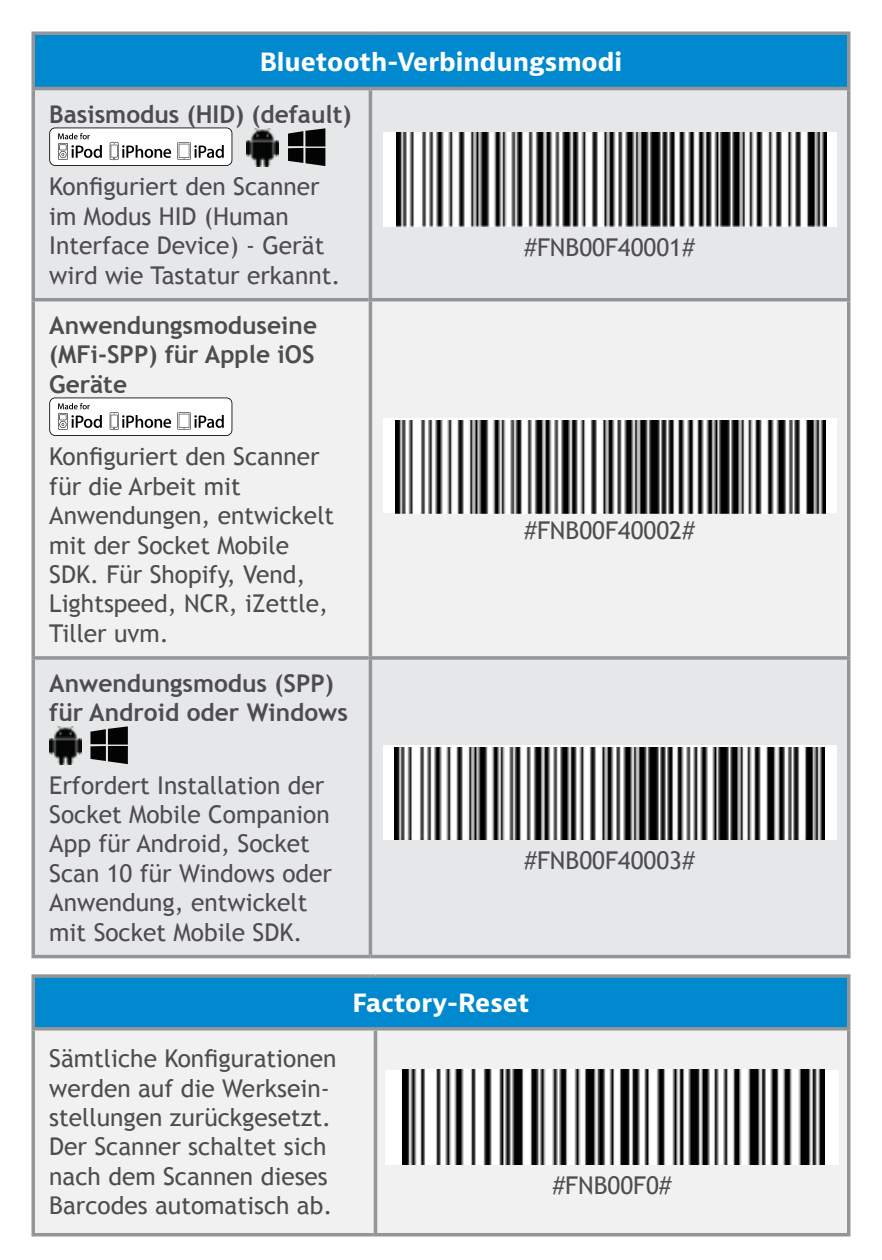
<style>
.page{position:relative;width:882px;height:1260px;background:#fff}
.page>*{position:absolute;margin:0;border:0;box-sizing:border-box;transform-origin:0 0}
.t1{font:24.5px/29.4px "Trebuchet MS";color:#4d4d4f}
.t2{font:700 24.5px/29.4px "Trebuchet MS";color:#4d4d4f;text-align:justify}
.t3{font:700 24.5px "Bernina Sans";color:#fff}
</style>
<div class="page">
<div style="left:33px;top:33px;width:816px;height:56px;background:#0089cf"></div>
<div style="left:33px;top:89px;width:337px;height:211px;background:#e6e7e8"></div>
<div style="left:370px;top:89px;width:479px;height:211px;background:#e6e7e8"></div>
<div style="left:33px;top:300px;width:337px;height:358px;background:#f1f1f2"></div>
<div style="left:370px;top:300px;width:479px;height:358px;background:#f1f1f2"></div>
<div style="left:33px;top:658px;width:337px;height:299px;background:#e6e7e8"></div>
<div style="left:370px;top:658px;width:479px;height:299px;background:#e6e7e8"></div>
<hr style="left:32px;top:90px;width:3px;height:208px;background:#939598">
<hr style="left:32px;top:298px;width:337px;height:3px;background:#939598">
<hr style="left:32px;top:301px;width:3px;height:355px;background:#939598">
<svg style="left:32px;top:656px;width:337px;height:4px"></svg>
<hr style="left:32px;top:660px;width:3px;height:295px;background:#939598">
<hr style="left:369px;top:90px;width:3px;height:208px;background:#939598">
<hr style="left:847px;top:90px;width:3px;height:208px;background:#939598">
<hr style="left:369px;top:298px;width:481px;height:3px;background:#939598">
<hr style="left:369px;top:301px;width:3px;height:355px;background:#939598">
<hr style="left:847px;top:301px;width:3px;height:355px;background:#939598">
<svg style="left:369px;top:656px;width:481px;height:4px;background:#9d9fa2"></svg>
<hr style="left:369px;top:660px;width:3px;height:295px;background:#939598">
<hr style="left:847px;top:660px;width:3px;height:295px;background:#939598">
<hr style="left:32px;top:955px;width:338px;height:3px;background:#939598">
<hr style="left:370px;top:955px;width:480px;height:3px;background:#939598">
<hr style="left:32px;top:32px;width:338px;height:3px;background:#939598">
<hr style="left:32px;top:35px;width:3px;height:52px;background:#939598">
<hr style="left:370px;top:32px;width:480px;height:3px;background:#939598">
<hr style="left:847px;top:35px;width:3px;height:52px;background:#939598">
<hr style="left:32px;top:87px;width:338px;height:3px;background:#939598">
<hr style="left:370px;top:87px;width:480px;height:3px;background:#939598">
<svg style="left:49px;top:128px;width:183px;height:38px;background:#d9d9d9"></svg>
<img style="left:247px;top:128px;width:32px;height:38px">
<svg style="left:288px;top:128px;width:37px;height:38px"></svg>
<div style="left:383px;top:132px;width:453px;height:95px;background:#fff"></div>
<img style="left:396px;top:133px;width:430px;height:94px">
<svg style="left:49px;top:398px;width:183px;height:38px"></svg>
<svg style="left:383px;top:419px;width:453px;height:94px;fill:#fff"></svg>
<img style="left:395px;top:421px;width:430px;height:92px">
<img style="left:49px;top:726px;width:32px;height:38px">
<svg style="left:90px;top:726px;width:38px;height:38px"></svg>
<svg style="left:383px;top:745px;width:453px;height:95px;background:#e8e8e8"></svg>
<img style="left:394px;top:748px;width:430px;height:92px">
<div style="left:33px;top:976px;width:816px;height:53px;background:#0089cf"></div>
<div style="left:33px;top:1029px;width:342px;height:206px;background:#f1f1f2"></div>
<div style="left:375px;top:1029px;width:474px;height:206px;background:#f1f1f2"></div>
<hr style="left:32px;top:1031px;width:3px;height:202px;background:#939598">
<hr style="left:32px;top:1233px;width:342px;height:3px;background:#939598">
<hr style="left:374px;top:1031px;width:3px;height:202px;background:#939598">
<hr style="left:847px;top:1031px;width:3px;height:202px;background:#939598">
<hr style="left:374px;top:1233px;width:476px;height:3px;background:#939598">
<svg style="left:32px;top:974px;width:343px;height:4px"></svg>
<hr style="left:32px;top:978px;width:3px;height:49px;background:#939598">
<svg style="left:375px;top:974px;width:475px;height:4px;background:#969da2"></svg>
<hr style="left:847px;top:978px;width:3px;height:49px;background:#939598">
<svg style="left:32px;top:1027px;width:343px;height:4px"></svg>
<svg style="left:375px;top:1027px;width:475px;height:4px;background:#9d9fa2"></svg>
<div style="left:385px;top:1070px;width:454px;height:94px;background:#fff"></div>
<img style="left:402px;top:1070px;width:423px;height:94px">
<p class="t3" style="left:260px;top:46px;width:364px">Bluetooth-Verbindungsmodi</p>
<p class="t2" style="left:49px;top:99px;width:304px">Basismodus (HID) (default)</p>
<p class="t1" style="left:49px;top:172px;width:293px">Konfiguriert den Scanner im Modus HID (Human<br>Interface Device) - Gerät wird wie Tastatur erkannt.</p>
<p class="t2" style="left:49px;top:310px;width:269px">Anwendungsmoduseine (MFi-SPP) für Apple iOS Geräte</p>
<p class="t1" style="left:49px;top:442px;width:286px">Konfiguriert den Scanner für die Arbeit mit<br>Anwendungen, entwickelt mit der Socket Mobile<br>SDK. Für Shopify, Vend,<br>Lightspeed, NCR, iZettle,<br>Tiller uvm.</p>
<p class="t2" style="left:49px;top:669px;width:300px">Anwendungsmodus (SPP) für Android oder Windows</p>
<p class="t1" style="left:49px;top:771px;width:284px">Erfordert Installation der<br>Socket Mobile Companion<br>App für Android, Socket<br>Scan 10 für Windows oder<br>Anwendung, entwickelt mit Socket Mobile SDK.</p>
<p class="t1" style="left:524px;top:233px;width:172px">#FNB00F40001#</p>
<p class="t1" style="left:524px;top:516px;width:172px">#FNB00F40002#</p>
<p class="t1" style="left:524px;top:846px;width:172px">#FNB00F40003#</p>
<p class="t1" style="left:49px;top:1044px;width:289px">Sämtliche Konfigurationen werden auf die Werksein&shy;stellungen zurückgesetzt.<br>Der Scanner schaltet sich nach dem Scannen dieses<br>Barcodes automatisch ab.</p>
<p class="t3" style="left:352px;top:987px;width:179px">Factory-Reset</p>
<p class="t1" style="left:552px;top:1171px;width:121px">#FNB00F0#</p>
</div>
